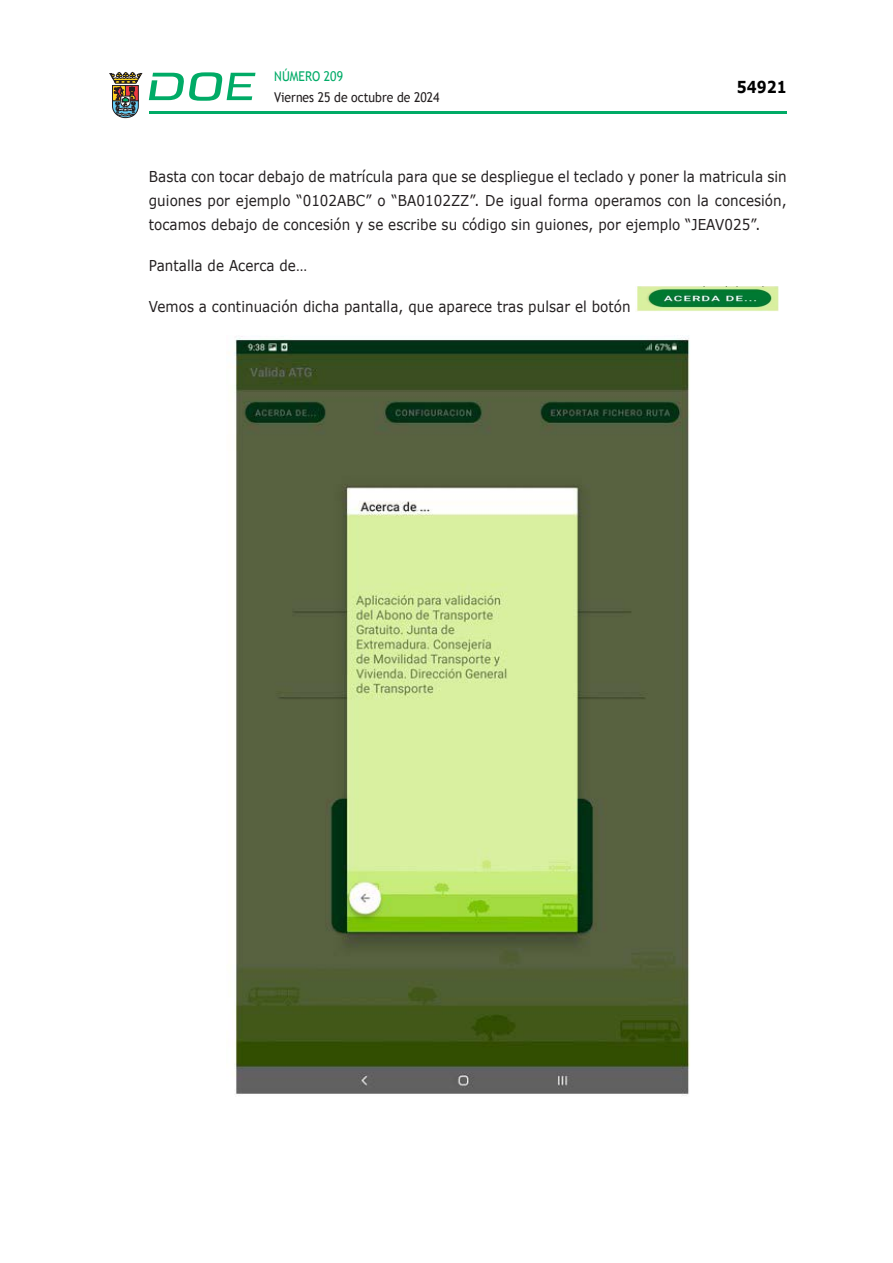
<style>
.page{position:relative;width:893px;height:1263px;background:#fff}
.page>*{position:absolute;margin:0;border:0;box-sizing:border-box;transform-origin:0 0}
.t1{font:700 16.5px "Verdana";color:#000;scale:.85 1}
.CUERPO_DE_TEXTO{font:15px/24px "Verdana";letter-spacing:.005em;color:#231f20;text-align:justify;scale:.9 1}
.t2{font:13.5px "Trebuchet MS";color:#231f20;scale:.9 1}
.t3{font:13.5px "Trebuchet MS";color:#00ab67;scale:.9 1}
</style>
<div class="page">
<hr style="left:149px;top:111px;width:638px;height:3px;background:#00ab66">
<svg style="left:109px;top:72px;width:33px;height:46px"></svg>
<svg style="left:149px;top:72px;width:106px;height:29px"></svg>
<img style="left:636px;top:287px;width:142px;height:25px">
<img style="left:234px;top:336px;width:456px;height:760px">
<p class="t3" style="left:274px;top:68px;width:78px">NÚMERO 209</p>
<p class="t2" style="left:274px;top:89px;width:185px">Viernes 25 de octubre de 2024</p>
<p class="t1" style="left:737px;top:76px;width:60px">54921</p>
<p class="CUERPO_DE_TEXTO" style="left:149px;top:164px;width:710px">Basta con tocar debajo de matrícula para que se despliegue el teclado y poner la matricula sin guiones por ejemplo “0102ABC” o “BA0102ZZ”. De igual forma operamos con la concesión, tocamos debajo de concesión y se escribe su código sin guiones, por ejemplo “JEAV025”.</p>
<p class="CUERPO_DE_TEXTO" style="left:149px;top:253px;width:177px">Pantalla de Acerca de…</p>
<p class="CUERPO_DE_TEXTO" style="left:149px;top:294px;width:537px">Vemos a continuación dicha pantalla, que aparece tras pulsar el botón</p>
</div>
